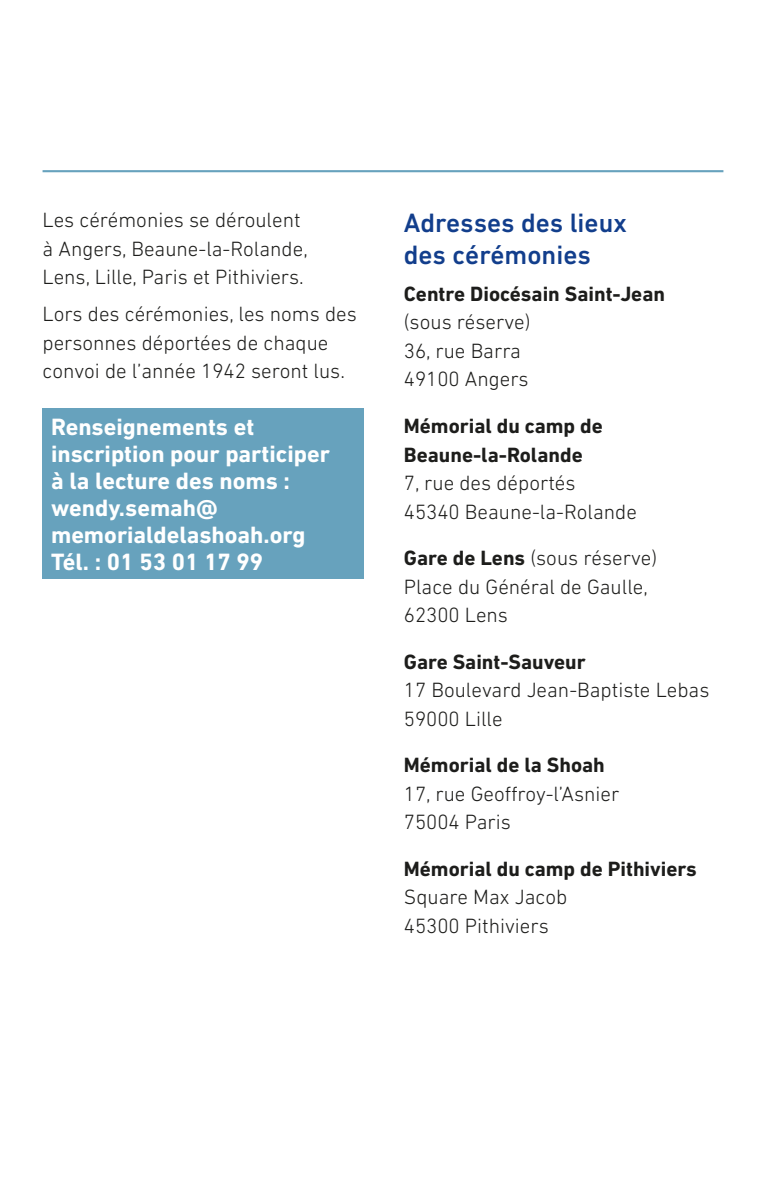
<style>
.page{position:relative;width:766px;height:1191px;background:#fff}
.page>*{position:absolute;margin:0;border:0;box-sizing:border-box;transform-origin:0 0}
.t1{font:500 27px/32.4px "DIN Next LT Pro";color:#123e8c}
.t2{font:700 24px/27px "DIN Next LT Pro";color:#fff}
.t3{font:300 21px/28.5px "DIN Next LT Pro";color:#1d1d1b}
.t4{font:700 21px/28.5px "DIN Next LT Pro";color:#1d1d1b}
.s1{font-weight:700}
</style>
<div class="page">
<hr style="left:43px;top:170px;width:680px;height:2px;background:#67a2bd">
<div style="left:43px;top:408px;width:321px;height:170px;background:#67a2bd"></div>
<p class="t3" style="left:43px;top:205px;width:267px">Les cérémonies se déroulent à Angers, Beaune-la-Rolande,<br>Lens, Lille, Paris et Pithiviers.</p>
<p class="t3" style="left:43px;top:299px;width:316px">Lors des cérémonies, les noms des personnes déportées de chaque convoi de l’année 1942 seront lus.</p>
<p class="t2" style="left:51px;top:413px;width:280px">Renseignements et inscription pour participer à la lecture des noms : wendy.semah@ memorialdelashoah.org<br>Tél. : 01 53 01 17 99</p>
<p class="t1" style="left:404px;top:206px;width:224px">Adresses des lieux des cérémonies</p>
<p class="t4" style="left:404px;top:279px;width:263px">Centre Diocésain Saint-Jean</p>
<p class="t3" style="left:404px;top:308px;width:128px">(sous réserve)<br>36, rue Barra<br>49100 Angers</p>
<p class="t4" style="left:404px;top:411px;width:200px">Mémorial du camp de<br>Beaune-la-Rolande</p>
<p class="t3" style="left:404px;top:468px;width:234px">7, rue des déportés<br>45340 Beaune-la-Rolande</p>
<p class="t3" style="left:404px;top:543px;width:255px"><span class="s1">Gare de Lens</span> (sous réserve)<br>Place du Général de Gaulle,<br>62300 Lens</p>
<p class="t4" style="left:404px;top:647px;width:183px">Gare Saint-Sauveur</p>
<p class="t3" style="left:404px;top:675px;width:307px">17 Boulevard Jean-Baptiste Lebas<br>59000 Lille</p>
<p class="t4" style="left:404px;top:750px;width:202px">Mémorial de la Shoah</p>
<p class="t3" style="left:404px;top:779px;width:217px">17, rue Geoffroy-l’Asnier<br>75004 Paris</p>
<p class="t4" style="left:404px;top:854px;width:294px">Mémorial du camp de Pithiviers</p>
<p class="t3" style="left:404px;top:882px;width:165px">Square Max Jacob<br>45300 Pithiviers</p>
</div>
